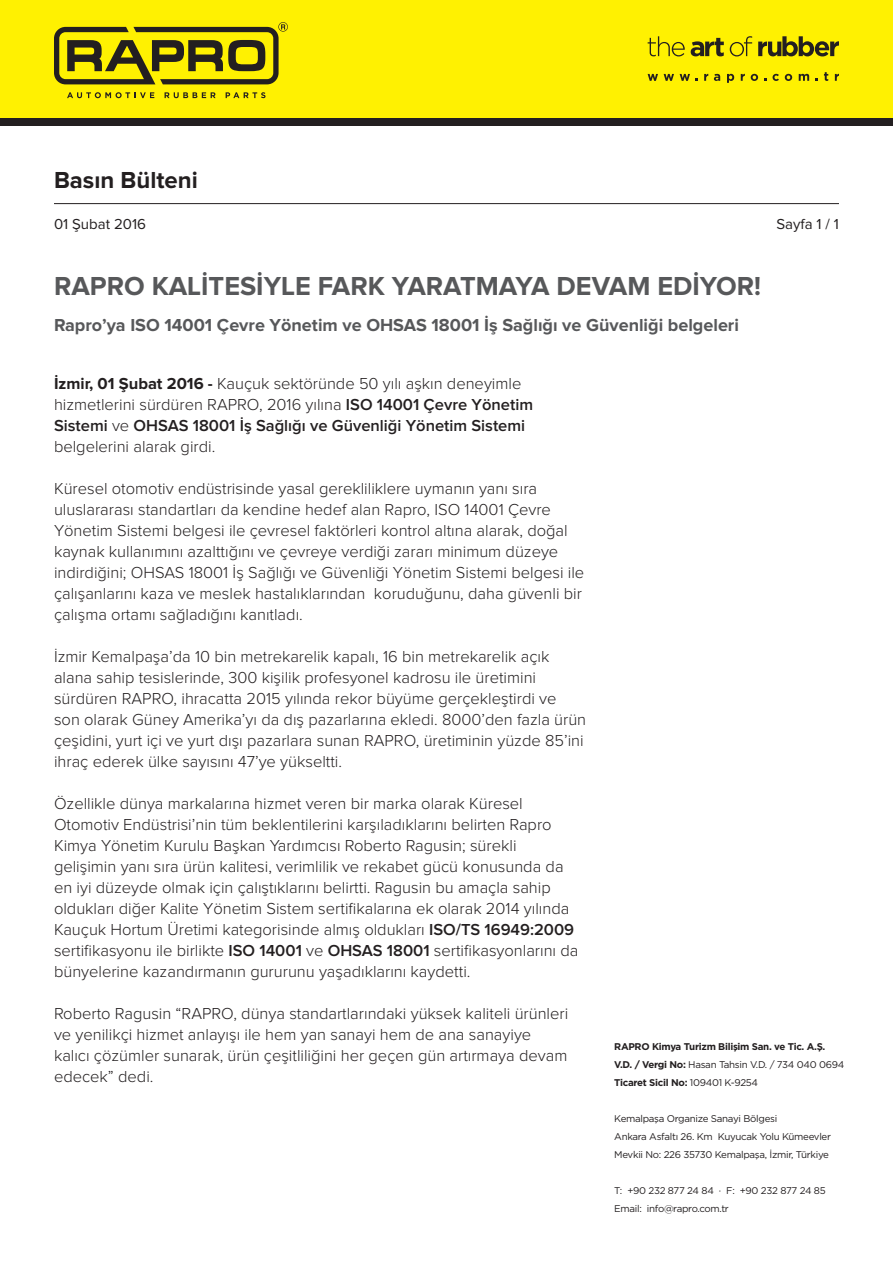
<style>
.page{position:relative;width:893px;height:1263px;background:#fff}
.page>*{position:absolute;margin:0;border:0;box-sizing:border-box;transform-origin:0 0}
.t1{font:700 27px "Proxima Nova";color:#57585a}
.t2{font:700 24px "Proxima Nova";color:#231f20}
.t3{font:700 18px "Proxima Nova";color:#57585a}
.t4{font:300 16.5px/21px "Proxima Nova";color:#231f20}
.t5{font:15px "Proxima Nova";color:#231f20}
.t6{font:9.75px/18px "Gotham";letter-spacing:-.03em;color:#231f20}
.t7{font:700 9.75px/18px "Gotham";letter-spacing:-.03em;color:#231f20}
.s1{font-weight:700}
.s2{font-weight:600}
.s3{font-weight:400}
</style>
<div class="page">
<div style="left:0;top:0;width:893px;height:119px;background:#fff101"></div>
<svg style="left:54px;top:22px;width:234px;height:62px"></svg>
<svg style="left:67px;top:92px;width:87px;height:6px"></svg>
<svg style="left:165px;top:92px;width:51px;height:6px"></svg>
<svg style="left:226px;top:92px;width:40px;height:6px"></svg>
<div style="left:0;top:119px;width:893px;height:7px;background:#231f20"></div>
<svg style="left:648px;top:36px;width:37px;height:20px"></svg>
<svg style="left:691px;top:38px;width:33px;height:18px"></svg>
<svg style="left:758px;top:36px;width:81px;height:20px"></svg>
<svg style="left:730px;top:36px;width:22px;height:20px"></svg>
<svg style="left:648px;top:74px;width:10px;height:7px"></svg>
<svg style="left:664px;top:74px;width:10px;height:7px"></svg>
<svg style="left:680px;top:74px;width:17px;height:7px"></svg>
<svg style="left:704px;top:74px;width:4px;height:7px"></svg>
<svg style="left:714px;top:74px;width:6px;height:7px"></svg>
<svg style="left:727px;top:74px;width:7px;height:9px"></svg>
<svg style="left:741px;top:74px;width:4px;height:7px"></svg>
<svg style="left:751px;top:74px;width:7px;height:7px"></svg>
<svg style="left:772px;top:74px;width:7px;height:7px"></svg>
<svg style="left:785px;top:74px;width:7px;height:7px"></svg>
<svg style="left:799px;top:74px;width:10px;height:7px"></svg>
<svg style="left:824px;top:72px;width:4px;height:9px"></svg>
<svg style="left:835px;top:74px;width:4px;height:7px"></svg>
<hr style="left:54px;top:203px;width:785px;height:1px;background:#231f20">
<h2 class="t2" style="left:54px;top:169px;width:145px">Basın Bülteni</h2>
<p class="t5" style="left:54px;top:217px;width:93px">01 Şubat 2016</p>
<p class="t5" style="left:776px;top:217px;width:64px">Sayfa 1 / 1</p>
<p class="t1" style="left:54px;top:274px;width:709px">RAPRO KALİTESİYLE FARK YARATMAYA DEVAM EDİYOR!</p>
<p class="t3" style="left:54px;top:317px;width:686px">Rapro’ya ISO 14001 Çevre Yönetim ve OHSAS 18001 İş Sağlığı ve Güvenliği belgeleri</p>
<p class="t4" style="left:54px;top:373px;width:481px"><span class="s1">İzmir, 01 Şubat 2016 -</span> Kauçuk sektöründe 50 yılı aşkın deneyimle hizmetlerini sürdüren RAPRO, 2016 yılına <span class="s2">ISO 14001 Çevre Yönetim Sistemi</span> ve <span class="s2">OHSAS 18001 İş Sağlığı ve Güvenliği Yönetim Sistemi </span>belgelerini alarak girdi.</p>
<p class="t4" style="left:54px;top:478px;width:532px">Küresel otomotiv endüstrisinde yasal gerekliliklere uymanın yanı sıra uluslararası standartları da kendine hedef alan Rapro, ISO 14001 Çevre Yönetim Sistemi belgesi ile çevresel faktörleri kontrol altına alarak, doğal kaynak kullanımını azalttığını ve çevreye verdiği zararı minimum düzeye indirdiğini; OHSAS 18001 İş Sağlığı ve Güvenliği Yönetim Sistemi belgesi ile çalışanlarını kaza ve meslek hastalıklarından koruduğunu, daha güvenli bir çalışma ortamı sağladığını kanıtladı.</p>
<p class="t4" style="left:54px;top:646px;width:534px">İzmir Kemalpaşa’da 10 bin metrekarelik kapalı, 16 bin metrekarelik açık alana sahip tesislerinde, 300 kişilik profesyonel kadrosu ile üretimini sürdüren RAPRO, ihracatta 2015 yılında rekor büyüme gerçekleştirdi ve son olarak Güney Amerika’yı da dış pazarlarına ekledi. 8000’den fazla ürün çeşidini, yurt içi ve yurt dışı pazarlara sunan RAPRO, üretiminin yüzde 85’ini ihraç ederek ülke sayısını 47’ye yükseltti.</p>
<p class="t4" style="left:54px;top:793px;width:526px">Özellikle dünya markalarına hizmet veren bir marka olarak Küresel Otomotiv Endüstrisi’nin tüm beklentilerini karşıladıklarını belirten Rapro Kimya Yönetim Kurulu Başkan Yardımcısı Roberto Ragusin; sürekli gelişimin yanı sıra ürün kalitesi, verimlilik ve rekabet gücü konusunda da en iyi düzeyde olmak için çalıştıklarını belirtti. Ragusin bu amaçla sahip oldukları diğer Kalite Yönetim Sistem sertifikalarına ek olarak 2014 yılında Kauçuk Hortum Üretimi kategorisinde almış oldukları <span class="s2">ISO/TS 16949:2009 </span>sertifikasyonu ile birlikte <span class="s2">ISO 14001</span> ve <span class="s2">OHSAS 18001</span> sertifikasyonlarını da bünyelerine kazandırmanın gururunu yaşadıklarını kaydetti.</p>
<p class="t4" style="left:54px;top:1003px;width:516px">Roberto Ragusin “RAPRO, dünya standartlarındaki yüksek kaliteli ürünleri ve yenilikçi hizmet anlayışı ile hem yan sanayi hem de ana sanayiye kalıcı çözümler sunarak, ürün çeşitliliğini her geçen gün artırmaya devam edecek” dedi.</p>
<p class="t7" style="left:614px;top:1037px;width:231px">RAPRO Kimya Turizm Bilişim San. ve Tic. A.Ş.<br>V.D. / Vergi No: <span class="s3">Hasan Tahsin V.D. / 734 040 0694<br></span>Ticaret Sicil No: <span class="s3">109401 K-9254</span></p>
<p class="t6" style="left:614px;top:1109px;width:218px">Kemalpaşa Organize Sanayi Bölgesi<br>Ankara Asfaltı 26. Km Kuyucak Yolu Kümeevler<br>Mevkii No: 226 35730 Kemalpaşa, İzmir, Türkiye</p>
<p class="t6" style="left:614px;top:1181px;width:213px">T: +90 232 877 24 84 · F: +90 232 877 24 85<br>Email: info@rapro.com.tr</p>
</div>
